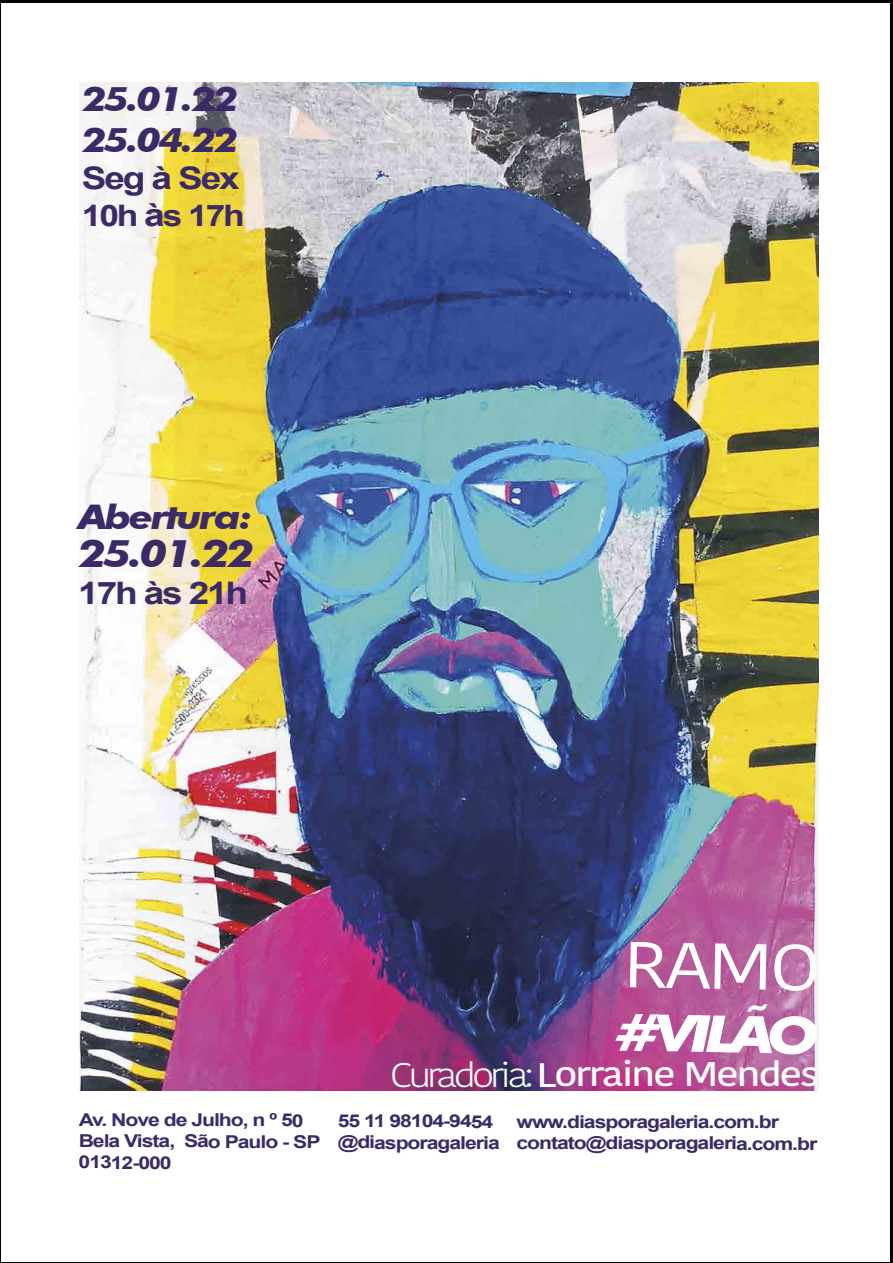
<style>
.page{position:relative;width:893px;height:1263px;background:#fff}
.page>*{position:absolute;margin:0;border:0;box-sizing:border-box;transform-origin:0 0}
.t1{font:64.65px "Kohinoor Bangla";color:#fff;scale:1.19 1}
.t2{font:italic 700 51.15px "Futura BT";color:#fff;scale:1.19 1}
.t3{font:italic 700 38.1px "Futura BT";color:#3b2a67;scale:1.19 1}
.t4{font:italic 700 33.9px/40.7px "Futura BT";letter-spacing:-.06em;color:#3b2a67;scale:1.19 1}
.t5{font:500 33.9px "Kohinoor Bangla";letter-spacing:-.05em;color:#fff;scale:1.19 1}
.t6{font:700 31.05px "Arial";letter-spacing:-.06em;color:#3b2a67;scale:1.19 1}
.t7{font:700 29.7px "Arial";letter-spacing:-.06em;color:#3b2a67;scale:1.19 1}
.t8{font:700 17.7px/21.3px "Arial";letter-spacing:-.05em;color:#3b2a68;scale:1.19 1}
.s1{font-size:31.05px}
.s2{font-weight:300}
</style>
<div class="page">
<img style="left:80px;top:83px;width:739px;height:1007px">
<h3 class="t4" style="left:82px;top:78px;width:133px">25.01.22<br>25.04.22</h3>
<h3 class="t6" style="left:82px;top:158px;width:134px">Seg à Sex</h3>
<h3 class="t7" style="left:82px;top:196px;width:139px">10h <span class="s1">à</span>s 17h</h3>
<h3 class="t4" style="left:78px;top:496px;width:149px">Abertura:</h3>
<h3 class="t3" style="left:78px;top:530px;width:150px">25.01.22</h3>
<h3 class="t6" style="left:78px;top:573px;width:144px">17h às 21h</h3>
<h1 class="t1" style="left:624px;top:915px;width:168px;rotate:1deg">RAMO</h1>
<h2 class="t2" style="left:615px;top:1001px;width:174px;rotate:1deg">#VILÃO</h2>
<h3 class="t5" style="left:390px;top:1047px;width:363px"><span class="s2">Curadoria:</span>Lorraine Mendes</h3>
<p class="t8" style="left:79px;top:1110px;width:205px">Av. Nove de Julho, n º 50<br>Bela Vista, São Paulo - SP<br>01312-000</p>
<p class="t8" style="left:516px;top:1112px;width:254px">www.diasporagaleria.com.br contato@diasporagaleria.com.br</p>
<p class="t8" style="left:338px;top:1111px;width:138px">55 11 98104-9454 @diasporagaleria</p>
</div>
